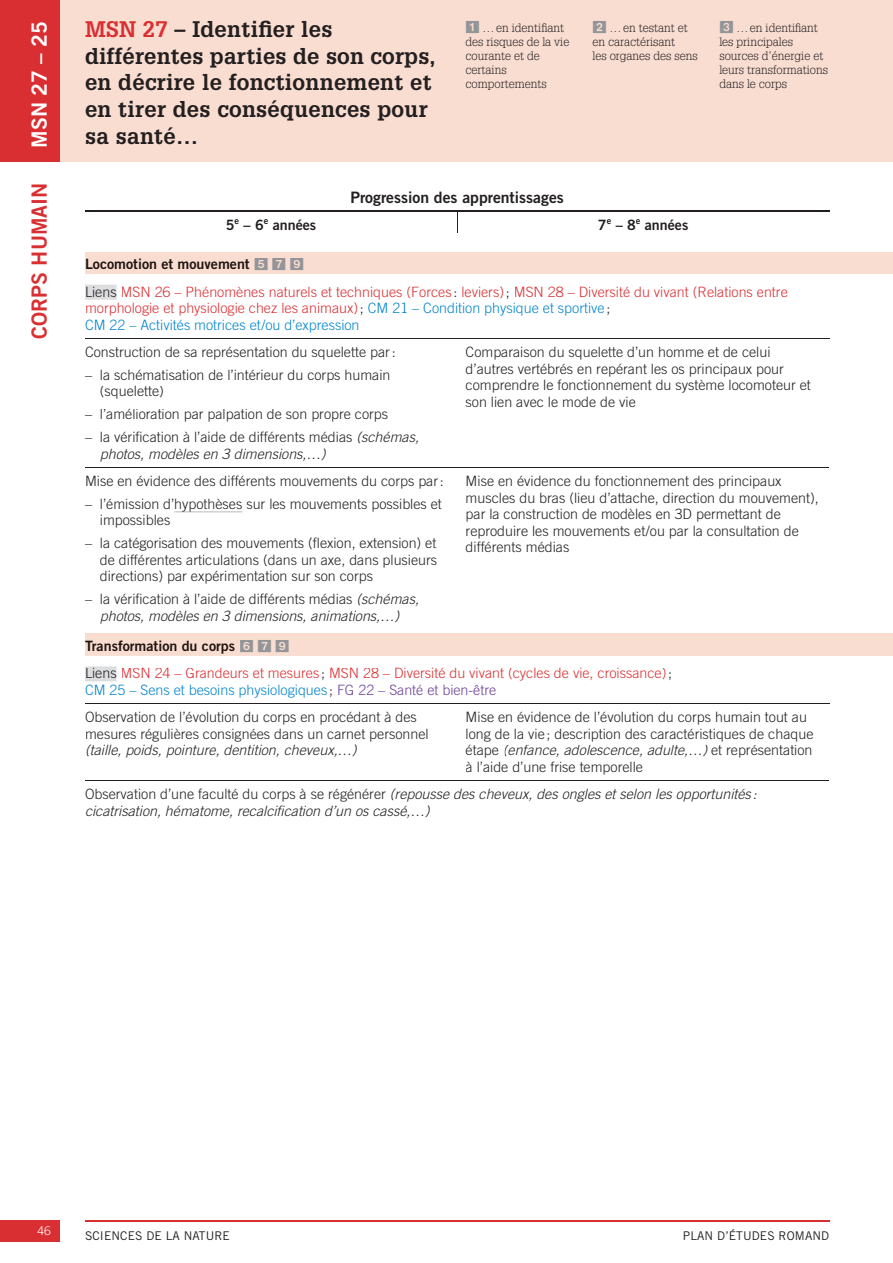
<style>
.page{position:relative;width:893px;height:1263px;background:#fff}
.page>*{position:absolute;margin:0;border:0;box-sizing:border-box;transform-origin:0 0}
.t1{font:700 22.05px/26.7px "Glypha LT Std";letter-spacing:.015em;color:#231f20}
.t2{font:21px "Trade Gothic LT Std Bd 2";color:#da2f32}
.t3{font:21px "Trade Gothic LT Std Bd 2";color:#fff}
.t4{font:15.75px "Trade Gothic LT Std Bd 2";color:#231f20}
.t5{font:300 14.25px/16.5px "Trade Gothic LT Std";color:#231f20}
.t6{font:300 14.25px/16.5px "Trade Gothic LT Std";color:#da2f32}
.t7{font:italic 300 14.25px/16.5px "Trade Gothic LT Std";color:#231f20;text-align:center}
.t8{font:14.25px "Trade Gothic LT Std Bd 2";color:#201411}
.t9{font:14.25px "Trade Gothic LT Std Bd 2";color:#231f20}
.t10{font:300 12px/13.8px "Glypha LT Std";color:#231f20}
.t11{font:12px "Trade Gothic LT Std";letter-spacing:.01em;color:#231f20}
.t12{font:300 12px "Trade Gothic LT Std";color:#fff}
.s1{color:#da2f32}
.s2{font-family:"PER pastilles";font-weight:400;font-size:14.25px;color:#939598}
.s3{font-family:"PER pastilles";color:#939598}
.s4{color:#231f20}
.s5{color:#0084ca}
.s6{font-style:italic}
.s7{font-style:normal}
.s8{color:#6c3f99}
</style>
<div class="page">
<hr style="left:85px;top:1220px;width:744px;height:1px;background:#da2f32">
<div style="left:0;top:1220px;width:59px;height:22px;background:#da2f32"></div>
<div style="left:59px;top:0;width:834px;height:162px;background:#f9ddd1"></div>
<div style="left:0;top:0;width:59px;height:162px;background:#da2f32"></div>
<svg style="left:85px;top:252px;width:808px;height:404px"></svg>
<hr style="left:85px;top:467px;width:744px;height:1px;background:#231f20">
<hr style="left:85px;top:780px;width:744px;height:1px;background:#231f20">
<div style="left:829px;top:274px;width:64px;height:8px;background:#fff"></div>
<hr style="left:829px;top:338px;width:64px;height:1px;background:#fff">
<hr style="left:829px;top:467px;width:64px;height:1px;background:#fff">
<div style="left:829px;top:625px;width:64px;height:8px;background:#fff"></div>
<div style="left:85px;top:274px;width:372px;height:8px;background:#fff"></div>
<div style="left:457px;top:274px;width:372px;height:8px;background:#fff"></div>
<hr style="left:85px;top:338px;width:744px;height:1px;background:#231f20">
<div style="left:85px;top:625px;width:372px;height:8px;background:#fff"></div>
<div style="left:457px;top:625px;width:372px;height:8px;background:#fff"></div>
<hr style="left:85px;top:703px;width:744px;height:1px;background:#231f20">
<hr style="left:85px;top:211px;width:372px;height:1px;background:#231f20">
<hr style="left:457px;top:211px;width:372px;height:1px;background:#231f20">
<div style="left:85px;top:259px;width:165px;height:10px;background:#f9ddd1"></div>
<div style="left:255px;top:258px;width:48px;height:12px;background:#f9ddd1"></div>
<svg style="left:85px;top:285px;width:32px;height:15px"></svg>
<div style="left:86px;top:286px;width:30px;height:11px;background:#dcdddf"></div>
<hr style="left:175px;top:511px;width:67px;height:1px;background:#d1d2d4">
<div style="left:85px;top:641px;width:150px;height:13px;background:#f9ddd1"></div>
<div style="left:240px;top:640px;width:49px;height:12px;background:#f9ddd1"></div>
<svg style="left:85px;top:666px;width:32px;height:15px"></svg>
<div style="left:86px;top:668px;width:30px;height:10px;background:#dcdddf"></div>
<svg style="left:457px;top:212px;width:1px;height:21px"></svg>
<h1 class="t1" style="left:85px;top:18px;width:352px"><span class="s1">MSN 27</span> – Identifier les différentes parties de son corps, en décrire le fonctionnement et en tirer des conséquences pour sa santé…</h1>
<p class="t10" style="left:592px;top:22px;width:107px"><span class="s2">2</span> … en testant et en caractérisant<br>les organes des sens</p>
<p class="t10" style="left:719px;top:22px;width:110px"><span class="s2">3</span> … en identifiant les principales sources d’énergie et leurs transformations dans le corps</p>
<p class="t10" style="left:466px;top:22px;width:105px"><span class="s2">1</span> … en identifiant des risques de la vie courante et de certains comportements</p>
<h2 class="t3" style="left:32px;top:148px;width:128px;rotate:-90deg">MSN 27 – 25</h2>
<h2 class="t2" style="left:32px;top:339px;width:157px;rotate:-90deg">CORPS HUMAIN</h2>
<p class="t4" style="left:350px;top:191px;width:215px">Progression des apprentissages</p>
<p class="t9" style="left:226px;top:220px;width:92px">5<sup>e</sup> – 6<sup>e</sup> années</p>
<p class="t9" style="left:598px;top:220px;width:92px">7<sup>e</sup> – 8<sup>e</sup> années</p>
<p class="t8" style="left:85px;top:259px;width:220px">Locomotion et mouvement <span class="s3">5 7 9</span></p>
<p class="t6" style="left:85px;top:285px;width:704px"><span class="s4">Liens</span> MSN 26 – Phénomènes naturels et techniques (Forces <span class="s4">:</span> leviers)<span class="s4">;</span> MSN 28 – Diversité du vivant (Relations entre morphologie et physiologie chez les animaux)<span class="s4">;</span> <span class="s5">CM 21 – Condition physique et sportive</span> <span class="s4">;<br></span><span class="s5">CM 22 – Activités motrices et /ou d’expression</span></p>
<p class="t5" style="left:85px;top:345px;width:312px">Construction de sa représentation du squelette par :</p>
<p class="t5" style="left:100px;top:368px;width:292px;text-indent:-15px">– la schématisation de l’intérieur du corps humain (squelette)</p>
<p class="t5" style="left:85px;top:407px;width:305px">– l’amélioration par palpation de son propre corps</p>
<p class="t5" style="left:100px;top:430px;width:321px;text-indent:-15px">– la vérification à l’aide de différents médias <span class="s6">(schémas, photos, modèles en 3 dimensions,…)</span></p>
<p class="t5" style="left:466px;top:345px;width:347px">Comparaison du squelette d’un homme et de celui d’autres vertébrés en repérant les os principaux pour comprendre le fonctionnement du système locomoteur et son lien avec le mode de vie</p>
<p class="t5" style="left:85px;top:474px;width:360px">Mise en évidence des différents mouvements du corps par :</p>
<p class="t5" style="left:100px;top:497px;width:343px;text-indent:-15px">– l’émission d’hypothèses sur les mouvements possibles et impossibles</p>
<p class="t5" style="left:100px;top:536px;width:339px;text-align:justify;text-indent:-15px">– la catégorisation des mouvements (flexion, extension) et de différentes articulations (dans un axe, dans plusieurs directions) par expérimentation sur son corps</p>
<p class="t7" style="left:85px;top:592px;width:335px"><span class="s7">– la vérification à l’aide de différents médias</span> (schémas, photos, modèles en 3 dimensions, animations,…)</p>
<p class="t5" style="left:466px;top:474px;width:355px">Mise en évidence du fonctionnement des principaux muscles du bras (lieu d’attache, direction du mouvement), par la construction de modèles en 3D permettant de reproduire les mouvements et /ou par la consultation de différents médias</p>
<p class="t8" style="left:85px;top:641px;width:206px">Transformation du corps <span class="s3">6 7 9</span></p>
<p class="t6" style="left:85px;top:666px;width:589px"><span class="s4">Liens</span> MSN 24 – Grandeurs et mesures <span class="s4">;</span> MSN 28 – Diversité du vivant (cycles de vie, croissance) <span class="s4">;<br></span><span class="s5">CM 25 – Sens et besoins physiologiques</span> <span class="s4">;</span> <span class="s8">FG 22 – Santé et bien-être</span></p>
<p class="t5" style="left:85px;top:710px;width:345px">Observation de l’évolution du corps en procédant à des mesures régulières consignées dans un carnet personnel</p>
<p class="t7" style="left:85px;top:743px;width:273px">(taille, poids, pointure, dentition, cheveux,…)</p>
<p class="t5" style="left:466px;top:710px;width:349px">Mise en évidence de l’évolution du corps humain tout au long de la vie ; description des caractéristiques de chaque étape <span class="s6">(enfance, adolescence, adulte,…)</span> et représentation à l’aide d’une frise temporelle</p>
<p class="t7" style="left:85px;top:787px;width:673px;text-align:left"><span class="s7">Observation d’une faculté du corps à se régénérer</span> (repousse des cheveux, des ongles et selon les opportunités : cicatrisation, hématome, recalcification d’un os cassé,…)</p>
<p class="t12" style="left:38px;top:1227px;width:15px">46</p>
<p class="t11" style="left:85px;top:1231px;width:146px">SCIENCES DE LA NATURE</p>
<p class="t11" style="left:683px;top:1231px;width:148px">PLAN D’ÉTUDES ROMAND</p>
</div>
